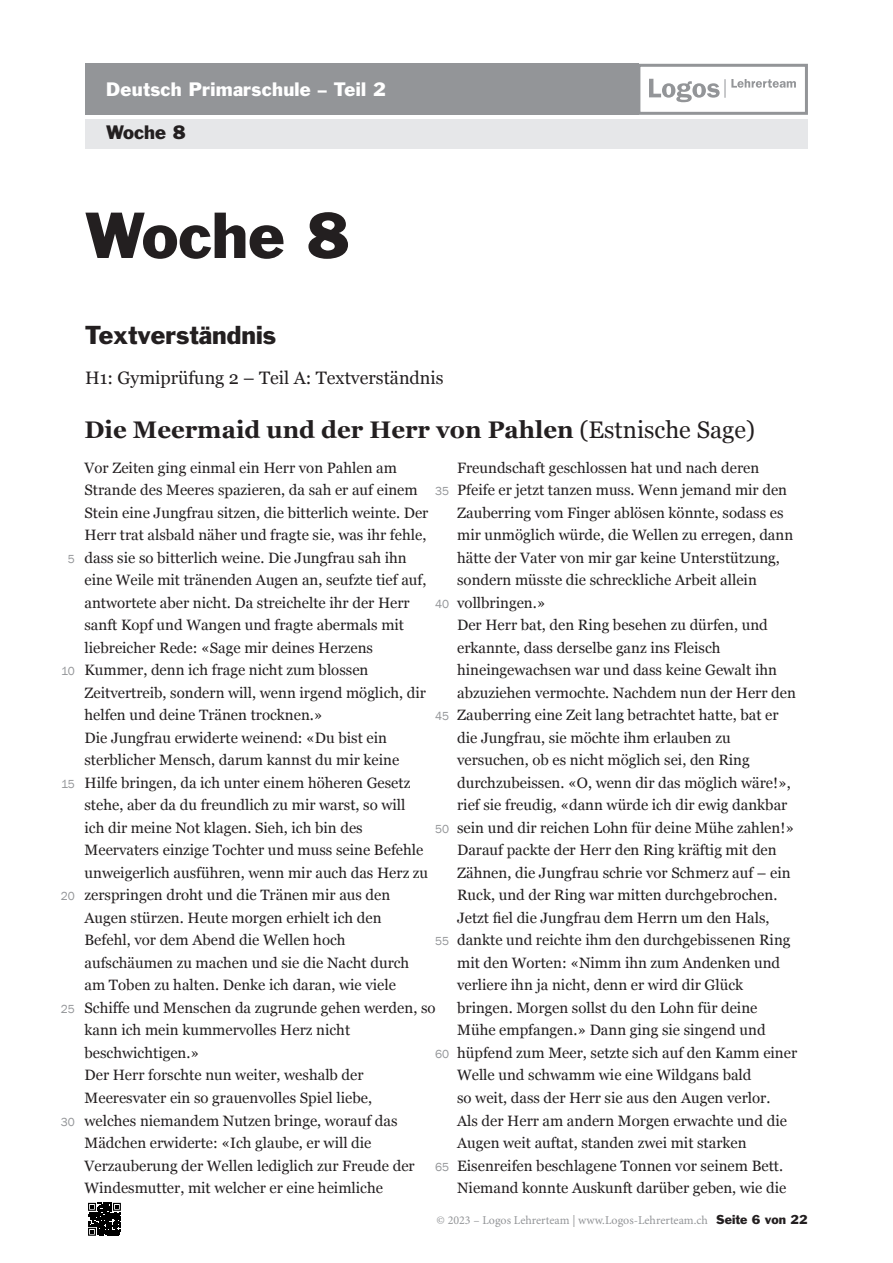
<style>
.page{position:relative;width:893px;height:1263px;background:#fff}
.page>*{position:absolute;margin:0;border:0;box-sizing:border-box;transform-origin:0 0}
.t1{font:60px "Franklin Gothic Std";color:#231f20}
.t2{font:700 24px "Georgia";color:#231f20}
.t3{font:24px "Franklin Gothic Std";color:#231f20}
.t4{font:18px "Georgia";color:#231f20}
.t5{font:18px "Franklin Gothic Std";letter-spacing:.015em;color:#fff}
.t6{font:18px "Franklin Gothic Std";color:#231f20}
.t7{font:15px/22.5px "Georgia";color:#231f20}
.t8{font:12px "Minion Pro";color:#939598}
.t9{font:12px "Franklin Gothic";color:#939598}
.s1{font-weight:400}
.s2{font-family:"Franklin Gothic Std";color:#231f20}
</style>
<div class="page">
<svg style="left:88px;top:1202px;width:33px;height:1px"></svg>
<svg style="left:88px;top:1203px;width:33px;height:33px"></svg>
<div style="left:85px;top:119px;width:723px;height:30px;background:#e6e7e9"></div>
<div style="left:85px;top:64px;width:554px;height:51px;background:#939598"></div>
<svg style="left:649px;top:79px;width:147px;height:23px"></svg>
<div style="left:637px;top:64px;width:171px;height:51px;border:3px solid #939598"></div>
<p class="t5" style="left:106px;top:82px;width:281px">Deutsch Primarschule – Teil 2</p>
<p class="t6" style="left:106px;top:126px;width:81px">Woche 8</p>
<h1 class="t1" style="left:85px;top:213px;width:266px">Woche 8</h1>
<h2 class="t3" style="left:85px;top:326px;width:193px">Textverständnis</h2>
<p class="t4" style="left:85px;top:371px;width:360px">H1: Gymiprüfung 2 – Teil A: Textverständnis</p>
<p class="t9" style="left:68px;top:554px;width:9px">5</p>
<p class="t9" style="left:61px;top:667px;width:15px">10</p>
<p class="t9" style="left:61px;top:779px;width:15px">15</p>
<p class="t9" style="left:61px;top:892px;width:16px">20</p>
<p class="t9" style="left:61px;top:1004px;width:16px">25</p>
<p class="t9" style="left:61px;top:1117px;width:16px">30</p>
<h2 class="t2" style="left:85px;top:420px;width:672px">Die Meermaid und der Herr von Pahlen <span class="s1">(Estnische Sage)</span></h2>
<p class="t7" style="left:457px;top:458px;width:342px">Freundschaft geschlossen hat und nach deren Pfeife er jetzt tanzen muss. Wenn jemand mir den Zauberring vom Finger ablösen könnte, sodass es mir unmöglich würde, die Wellen zu erregen, dann hätte der Vater von mir gar keine Unterstützung, sondern müsste die schreckliche Arbeit allein vollbringen.»<br>Der Herr bat, den Ring besehen zu dürfen, und erkannte, dass derselbe ganz ins Fleisch hineingewachsen war und dass keine Gewalt ihn abzuziehen vermochte. Nachdem nun der Herr den Zauberring eine Zeit lang betrachtet hatte, bat er die Jungfrau, sie möchte ihm erlauben zu versuchen, ob es nicht möglich sei, den Ring durchzubeissen. «O, wenn dir das möglich wäre!», rief sie freudig, «dann würde ich dir ewig dankbar sein und dir reichen Lohn für deine Mühe zahlen!» Darauf packte der Herr den Ring kräftig mit den Zähnen, die Jungfrau schrie vor Schmerz auf – ein Ruck, und der Ring war mitten durchgebrochen.<br>Jetzt fiel die Jungfrau dem Herrn um den Hals, dankte und reichte ihm den durchgebissenen Ring mit den Worten: «Nimm ihn zum Andenken und verliere ihn ja nicht, denn er wird dir Glück bringen. Morgen sollst du den Lohn für deine Mühe empfangen.» Dann ging sie singend und hüpfend zum Meer, setzte sich auf den Kamm einer Welle und schwamm wie eine Wildgans bald<br>so weit, dass der Herr sie aus den Augen verlor.<br>Als der Herr am andern Morgen erwachte und die Augen weit auftat, standen zwei mit starken Eisenreifen beschlagene Tonnen vor seinem Bett.<br>Niemand konnte Auskunft darüber geben, wie die</p>
<p class="t7" style="left:85px;top:458px;width:353px">Vor Zeiten ging einmal ein Herr von Pahlen am Strande des Meeres spazieren, da sah er auf einem Stein eine Jungfrau sitzen, die bitterlich weinte. Der Herr trat alsbald näher und fragte sie, was ihr fehle, dass sie so bitterlich weine. Die Jungfrau sah ihn eine Weile mit tränenden Augen an, seufzte tief auf, antwortete aber nicht. Da streichelte ihr der Herr sanft Kopf und Wangen und fragte abermals mit liebreicher Rede: «Sage mir deines Herzens Kummer, denn ich frage nicht zum blossen Zeitvertreib, sondern will, wenn irgend möglich, dir helfen und deine Tränen trocknen.»<br>Die Jungfrau erwiderte weinend: «Du bist ein sterblicher Mensch, darum kannst du mir keine Hilfe bringen, da ich unter einem höheren Gesetz stehe, aber da du freundlich zu mir warst, so will<br>ich dir meine Not klagen. Sieh, ich bin des Meervaters einzige Tochter und muss seine Befehle unweigerlich ausführen, wenn mir auch das Herz zu zerspringen droht und die Tränen mir aus den Augen stürzen. Heute morgen erhielt ich den<br>Befehl, vor dem Abend die Wellen hoch aufschäumen zu machen und sie die Nacht durch<br>am Toben zu halten. Denke ich daran, wie viele Schiffe und Menschen da zugrunde gehen werden, so kann ich mein kummervolles Herz nicht beschwichtigen.»<br>Der Herr forschte nun weiter, weshalb der Meeresvater ein so grauenvolles Spiel liebe,<br>welches niemandem Nutzen bringe, worauf das Mädchen erwiderte: «Ich glaube, er will die Verzauberung der Wellen lediglich zur Freude der Windesmutter, mit welcher er eine heimliche</p>
<p class="t9" style="left:435px;top:487px;width:16px">35</p>
<p class="t9" style="left:435px;top:599px;width:16px">40</p>
<p class="t9" style="left:435px;top:712px;width:16px">45</p>
<p class="t9" style="left:435px;top:824px;width:16px">50</p>
<p class="t9" style="left:435px;top:937px;width:16px">55</p>
<p class="t9" style="left:435px;top:1049px;width:16px">60</p>
<p class="t9" style="left:435px;top:1162px;width:16px">65</p>
<p class="t8" style="left:437px;top:1215px;width:373px">© 2023 – Logos Lehrerteam | www.Logos-Lehrerteam.ch <span class="s2">Seite 6 von 22</span></p>
</div>
